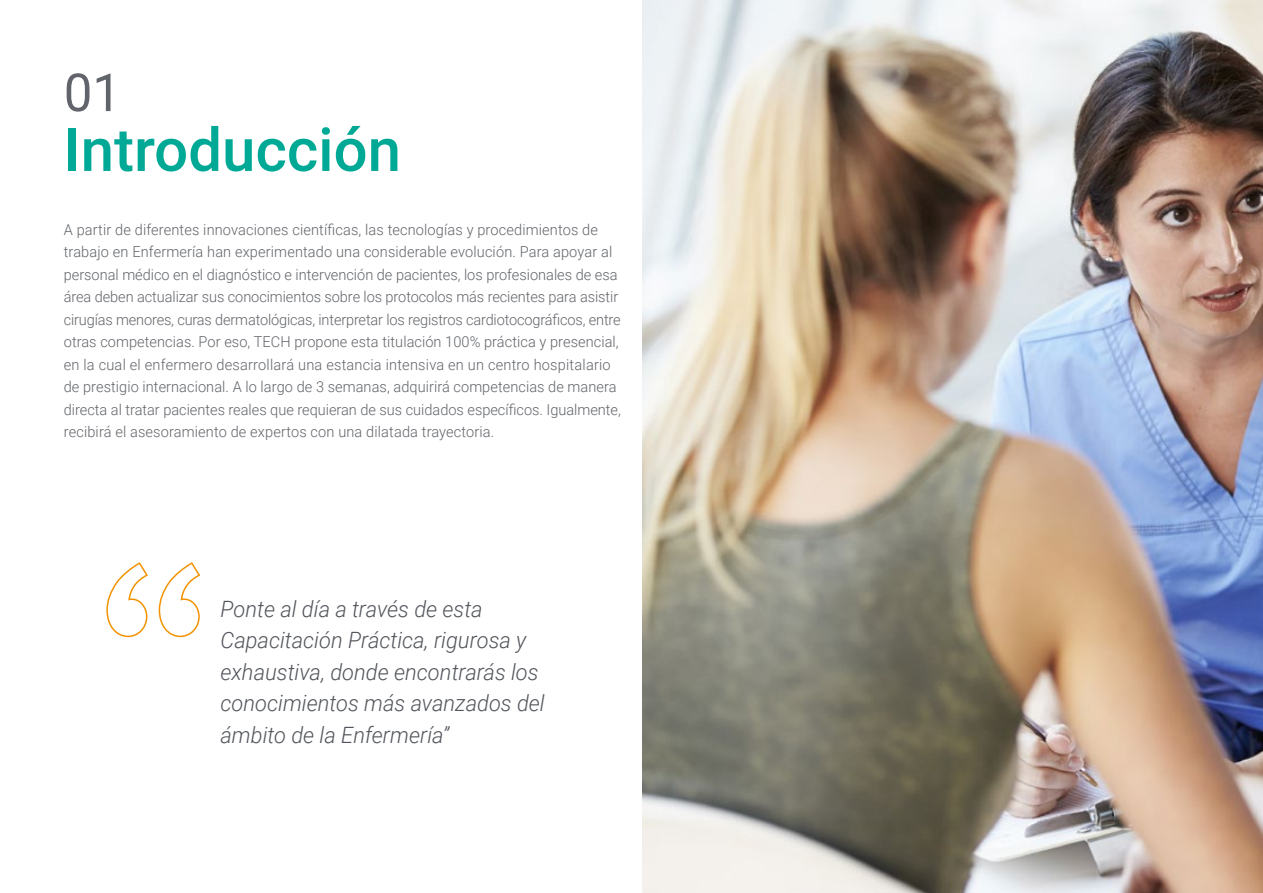
<style>
.page{position:relative;width:1263px;height:893px;background:#fff}
.page>*{position:absolute;margin:0;border:0;box-sizing:border-box;transform-origin:0 0}
.t1{font:500 60px "Roboto";color:#00a996}
.t2{font:52.5px "Roboto";color:#61646a}
.t3{font:italic 300 22.5px/31.5px "Roboto";color:#52555b}
.t4{font:300 15px/22.5px "Roboto";letter-spacing:.005em;color:#61646a}
</style>
<div class="page">
<svg style="left:106px;top:562px;width:95px;height:76px"></svg>
<img style="left:642px;top:0;width:621px;height:893px">
<h2 class="t2" style="left:64px;top:56px;width:59px">01</h2>
<h1 class="t1" style="left:64px;top:108px;width:339px">Introducción</h1>
<p class="t4" style="left:64px;top:217px;width:559px">A partir de diferentes innovaciones científicas, las tecnologías y procedimientos de trabajo en Enfermería han experimentado una considerable evolución. Para apoyar al personal médico en el diagnóstico e intervención de pacientes, los profesionales de esa área deben actualizar sus conocimientos sobre los protocolos más recientes para asistir cirugías menores, curas dermatológicas, interpretar los registros cardiotocográficos, entre otras competencias. Por eso, TECH propone esta titulación 100% práctica y presencial, en la cual el enfermero desarrollará una estancia intensiva en un centro hospitalario de prestigio internacional. A lo largo de 3 semanas, adquirirá competencias de manera directa al tratar pacientes reales que requieran de sus cuidados específicos. Igualmente, recibirá el asesoramiento de expertos con una dilatada trayectoria.</p>
<h3 class="t3" style="left:220px;top:592px;width:326px">Ponte al día a través de esta<br>Capacitación Práctica, rigurosa y exhaustiva, donde encontrarás los conocimientos más avanzados del ámbito de la Enfermería”</h3>
</div>
